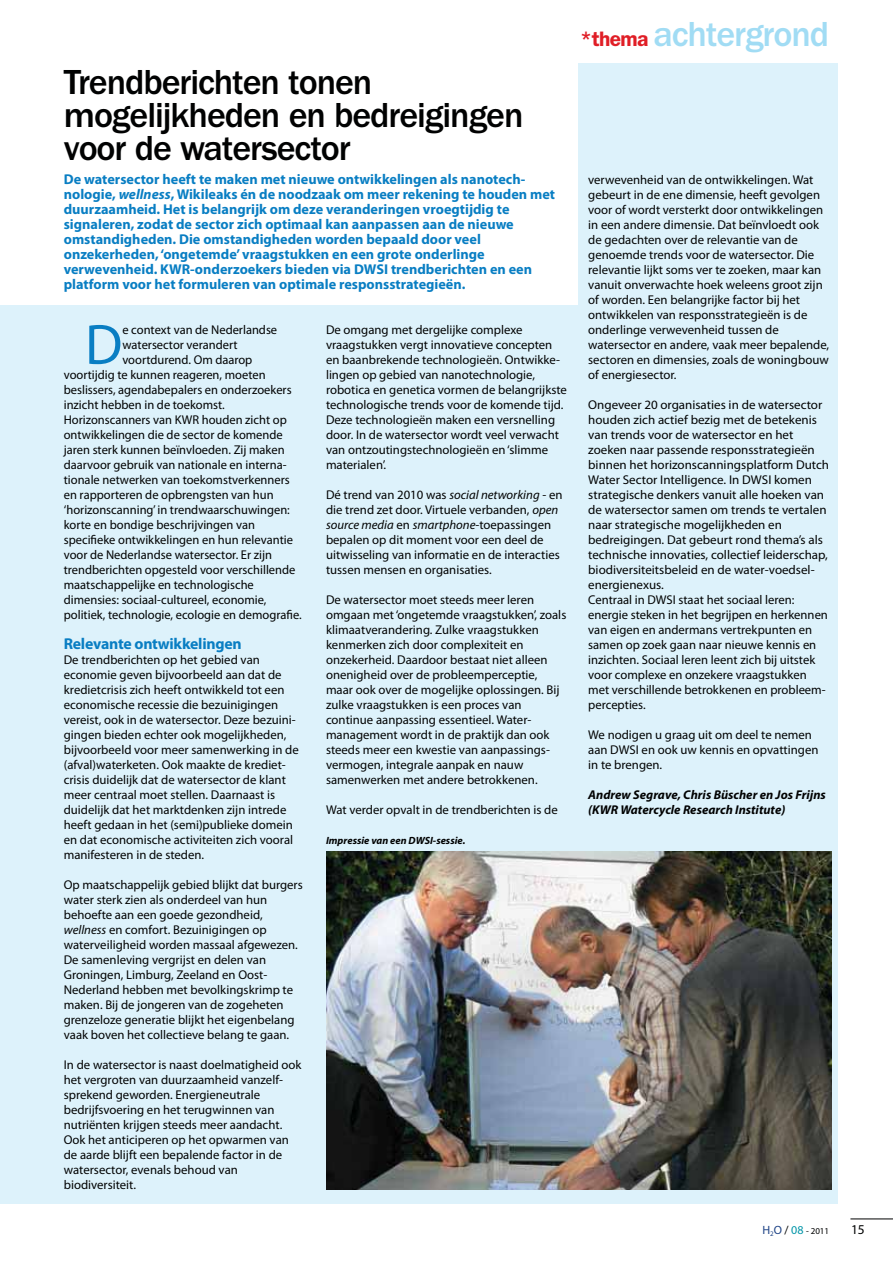
<style>
.page{position:relative;width:893px;height:1263px;background:#fff}
.page>*{position:absolute;margin:0;border:0;box-sizing:border-box;transform-origin:0 0}
.t1{font:57.3px "Myriad Pro";color:#097ec3}
.t2{font:500 36px/33px "ITC Franklin Gothic Std";letter-spacing:-.03em;color:#010202}
.t3{font:500 36px "ITC Franklin Gothic Std";letter-spacing:-.03em;color:#a1dcf4}
.t4{font:700 15.75px "Myriad Pro";letter-spacing:-.015em;color:#097ec3}
.t5{font:700 14.25px/15px "Myriad Pro";color:#097ec3}
.t6{font:13.5px "Myriad Pro";color:#010202}
.t7{font:12.75px/15px "Myriad Pro";color:#010202}
.t8{font:italic 700 12.75px/15px "Myriad Pro";color:#010202}
.t9{font:italic 700 10.5px "Myriad Pro";color:#010202}
.t10{font:9px "Myriad Pro";color:#010202}
.s1{font-style:italic}
.s2{font-weight:600;font-size:21px;color:#e01e26}
.s3{font-size:12px;color:#1e4386}
.s4{font-size:12px}
.s5{font-size:12px;color:#0095a8}
</style>
<div class="page">
<div style="left:0;top:64px;width:838px;height:1140px;background:#ddf2fb"></div>
<div style="left:0;top:0;width:578px;height:305px;background:#fff"></div>
<hr style="left:850px;top:1219px;width:43px;height:1px;background:#010202">
<img style="left:327px;top:852px;width:504px;height:337px">
<h2 class="t2" style="left:64px;top:69px;width:461px">Trendberichten tonen mogelijkheden en bedreigingen voor de watersector</h2>
<p class="t5" style="left:64px;top:173px;width:493px">De watersector heeft te maken met nieuwe ontwikkelingen als nanotech&shy;nologie, <span class="s1">wellness</span>, Wikileaks én de noodzaak om meer rekening te houden met duurzaamheid. Het is belangrijk om deze veranderingen vroegtijdig te signaleren, zodat de sector zich optimaal kan aanpassen aan de nieuwe omstandigheden. Die omstandigheden worden bepaald door veel onzekerheden, ‘ongetemde’ vraagstukken en een grote onderlinge verwevenheid. KWR-onderzoekers bieden via DWSI trendberichten en een platform voor het formuleren van optimale responsstrategieën.</p>
<h1 class="t1" style="left:85px;top:323px;width:39px">D</h1>
<p class="t7" style="left:122px;top:323px;width:156px">e context van de Nederlandse</p>
<p class="t7" style="left:326px;top:323px;width:242px">De omgang met dergelijke complexe vraagstukken vergt innovatieve concepten en baanbrekende technologieën. Ontwikke&shy;lingen op gebied van nanotechnologie, robotica en genetica vormen de belangrijkste technologische trends voor de komende tijd.<br>Deze technologieën maken een versnelling door. In de watersector wordt veel verwacht van ontzoutingstechnologieën en ‘slimme materialen’.</p>
<p class="t7" style="left:326px;top:488px;width:238px">Dé trend van 2010 was <span class="s1">social networking</span> - en die trend zet door. Virtuele verbanden, <span class="s1">open source media</span> en <span class="s1">smartphone</span>-toepassingen bepalen op dit moment voor een deel de uitwisseling van informatie en de interacties tussen mensen en organisaties.</p>
<p class="t7" style="left:326px;top:593px;width:242px">De watersector moet steeds meer leren omgaan met ‘ongetemde vraagstukken’, zoals klimaatverandering. Zulke vraagstukken kenmerken zich door complexiteit en onzekerheid. Daardoor bestaat niet alleen onenigheid over de probleemperceptie, maar ook over de mogelijke oplossingen. Bij zulke vraagstukken is een proces van continue aanpassing essentieel. Water&shy;management wordt in de praktijk dan ook steeds meer een kwestie van aanpassings&shy;vermogen, integrale aanpak en nauw samenwerken met andere betrokkenen.</p>
<p class="t7" style="left:326px;top:803px;width:233px">Wat verder opvalt in de trendberichten is de</p>
<p class="t7" style="left:122px;top:338px;width:117px">watersector verandert</p>
<p class="t7" style="left:122px;top:353px;width:131px">voortdurend. Om daarop</p>
<p class="t7" style="left:64px;top:368px;width:203px">voortijdig te kunnen reageren, moeten</p>
<p class="t7" style="left:64px;top:383px;width:229px">beslissers, agendabepalers en onderzoekers</p>
<p class="t7" style="left:64px;top:398px;width:163px">inzicht hebben in de toekomst.</p>
<p class="t7" style="left:64px;top:413px;width:225px">Horizonscanners van KWR houden zicht op</p>
<p class="t7" style="left:64px;top:428px;width:221px">ontwikkelingen die de sector de komende</p>
<p class="t7" style="left:64px;top:443px;width:222px">jaren sterk kunnen beïnvloeden. Zij maken</p>
<p class="t7" style="left:64px;top:458px;width:224px">daarvoor gebruik van nationale en interna-</p>
<p class="t7" style="left:64px;top:473px;width:227px">tionale netwerken van toekomstverkenners</p>
<p class="t7" style="left:64px;top:488px;width:211px">en rapporteren de opbrengsten van hun</p>
<p class="t7" style="left:64px;top:503px;width:228px">‘horizonscanning’ in trendwaarschuwingen:</p>
<p class="t7" style="left:64px;top:518px;width:193px">korte en bondige beschrijvingen van</p>
<p class="t7" style="left:64px;top:533px;width:231px">specifieke ontwikkelingen en hun relevantie</p>
<p class="t7" style="left:64px;top:548px;width:210px">voor de Nederlandse watersector. Er zijn</p>
<p class="t7" style="left:64px;top:563px;width:233px">trendberichten opgesteld voor verschillende</p>
<p class="t7" style="left:64px;top:578px;width:192px">maatschappelijke en technologische</p>
<p class="t7" style="left:64px;top:593px;width:204px">dimensies: sociaal-cultureel, economie,</p>
<p class="t7" style="left:64px;top:608px;width:239px">politiek, technologie, ecologie en demografie.</p>
<p class="t4" style="left:64px;top:638px;width:179px">Relevante ontwikkelingen</p>
<p class="t7" style="left:64px;top:653px;width:237px">De trendberichten op het gebied van economie geven bijvoorbeeld aan dat de kredietcrisis zich heeft ontwikkeld tot een economische recessie die bezuinigingen vereist, ook in de watersector. Deze bezuini&shy;gingen bieden echter ook mogelijkheden, bijvoorbeeld voor meer samenwerking in de (afval)waterketen. Ook maakte de krediet&shy;crisis duidelijk dat de watersector de klant meer centraal moet stellen. Daarnaast is duidelijk dat het marktdenken zijn intrede heeft gedaan in het (semi)publieke domein en dat economische activiteiten zich vooral manifesteren in de steden.</p>
<p class="t7" style="left:64px;top:878px;width:241px">Op maatschappelijk gebied blijkt dat burgers water sterk zien als onderdeel van hun behoefte aan een goede gezondheid, <span class="s1">wellness</span> en comfort. Bezuinigingen op waterveiligheid worden massaal afgewezen.<br>De samenleving vergrijst en delen van Groningen, Limburg, Zeeland en Oost-Nederland hebben met bevolkingskrimp te maken. Bij de jongeren van de zogeheten grenzeloze generatie blijkt het eigenbelang vaak boven het collectieve belang te gaan.</p>
<p class="t7" style="left:64px;top:1058px;width:239px">In de watersector is naast doelmatigheid ook het vergroten van duurzaamheid vanzelf&shy;sprekend geworden. Energieneutrale bedrijfsvoering en het terugwinnen van nutriënten krijgen steeds meer aandacht.<br>Ook het anticiperen op het opwarmen van de aarde blijft een bepalende factor in de watersector, evenals behoud van biodiversiteit.</p>
<p class="t9" style="left:326px;top:836px;width:141px">Impressie van een DWSI-sessie.</p>
<h2 class="t3" style="left:580px;top:20px;width:251px"><span class="s2">*thema</span> achtergrond</h2>
<p class="t7" style="left:588px;top:173px;width:242px">verwevenheid van de ontwikkelingen. Wat gebeurt in de ene dimensie, heeft gevolgen voor of wordt versterkt door ontwikkelingen in een andere dimensie. Dat beïnvloedt ook de gedachten over de relevantie van de genoemde trends voor de watersector. Die relevantie lijkt soms ver te zoeken, maar kan vanuit onverwachte hoek weleens groot zijn of worden. Een belangrijke factor bij het ontwikkelen van responsstrategieën is de onderlinge verwevenheid tussen de watersector en andere, vaak meer bepalende, sectoren en dimensies, zoals de woningbouw of energiesector.</p>
<p class="t7" style="left:588px;top:398px;width:242px">Ongeveer 20 organisaties in de watersector houden zich actief bezig met de betekenis van trends voor de watersector en het zoeken naar passende responsstrategieën binnen het horizonscanningsplatform Dutch Water Sector Intelligence. In DWSI komen strategische denkers vanuit alle hoeken van de watersector samen om trends te vertalen naar strategische mogelijkheden en bedreigingen. Dat gebeurt rond thema’s als technische innovaties, collectief leiderschap, biodiversiteitsbeleid en de water-voedsel&shy;energienexus.<br>Centraal in DWSI staat het sociaal leren: energie steken in het begrijpen en herkennen van eigen en andermans vertrekpunten en samen op zoek gaan naar nieuwe kennis en inzichten. Sociaal leren leent zich bij uitstek voor complexe en onzekere vraagstukken met verschillende betrokkenen en probleem&shy;percepties.</p>
<p class="t7" style="left:588px;top:728px;width:232px">We nodigen u graag uit om deel te nemen aan DWSI en ook uw kennis en opvattingen in te brengen.</p>
<p class="t8" style="left:588px;top:788px;width:239px">Andrew Segrave, Chris Büscher en Jos Frijns (KWR Watercycle Research Institute)</p>
<p class="t10" style="left:762px;top:1227px;width:68px"><span class="s3">H</span><sub>2</sub><span class="s3">O</span> <span class="s4">/</span> <span class="s5">08</span> - 2011</p>
<p class="t6" style="left:851px;top:1224px;width:15px">15</p>
</div>
